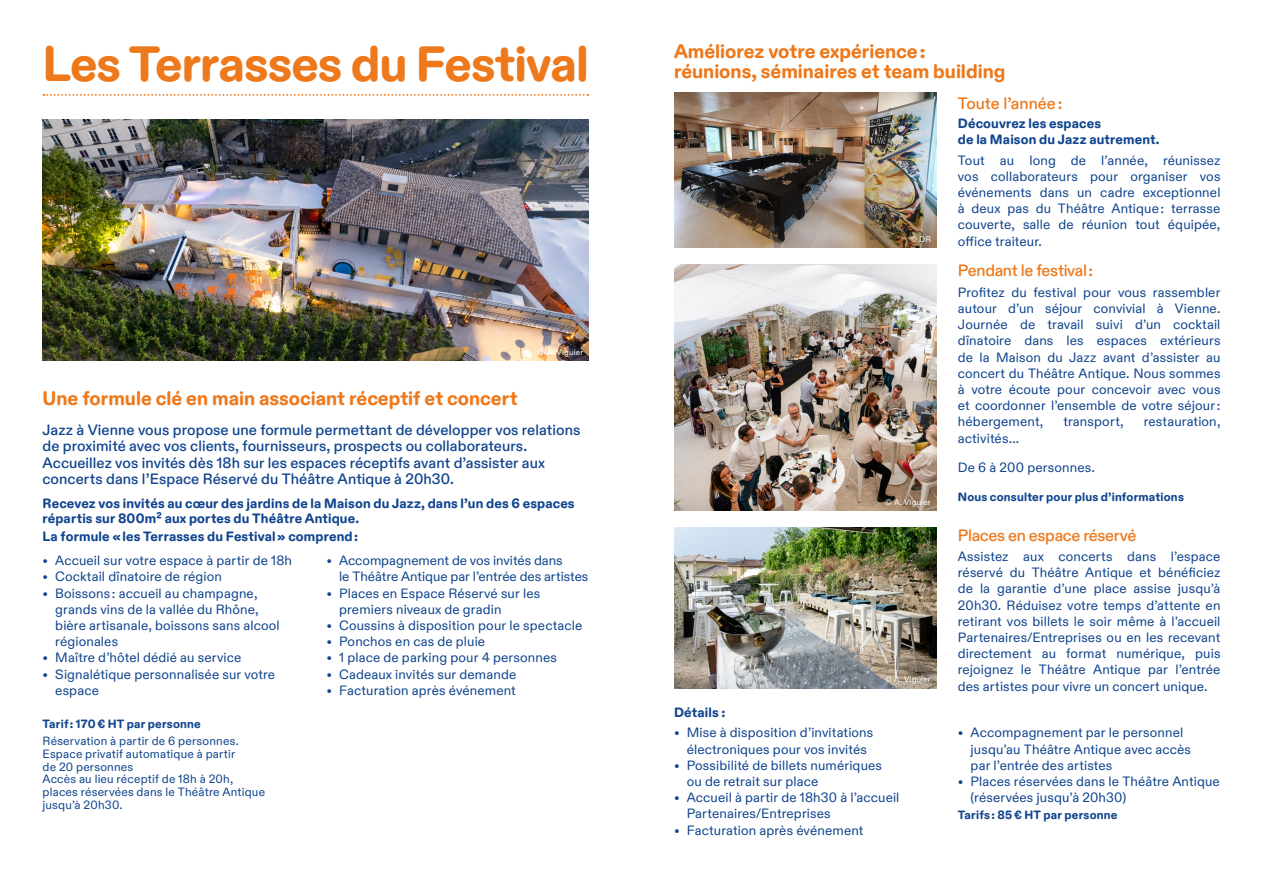
<style>
.page{position:relative;width:1263px;height:893px;background:#fff}
.page>*{position:absolute;margin:0;border:0;box-sizing:border-box;transform-origin:0 0}
.t1{font:800 49.5px "ABC Diatype Rounded";letter-spacing:-.02em;color:#ed791c}
.t2{font:800 19.5px/20.2px "ABC Diatype Rounded";color:#ed791c}
.t3{font:500 16.5px "ABC Diatype Rounded";letter-spacing:-.02em;color:#ed791c}
.t4{font:500 16.5px "ABC Diatype Rounded";color:#ed791c}
.t5{font:500 15px/16.5px "ABC Diatype Rounded";letter-spacing:.005em;color:#11458e}
.t6{font:13.5px/16.2px "ABC Diatype Rounded";letter-spacing:.01em;color:#11458e}
.t7{font:800 13.5px/16.2px "ABC Diatype Rounded";letter-spacing:.01em;color:#11458e}
.t8{font:12px/12.8px "ABC Diatype Rounded";letter-spacing:.015em;color:#11458e}
.t9{font:800 12px "ABC Diatype Rounded";letter-spacing:.015em;color:#11458e}
.t10{font:8.1px "ABC Diatype Rounded";letter-spacing:.025em;color:#fff}
</style>
<div class="page">
<img style="left:674px;top:528px;width:262px;height:160px">
<svg style="left:43px;top:94px;width:545px;height:2px"></svg>
<img style="left:43px;top:119px;width:546px;height:241px">
<img style="left:674px;top:264px;width:262px;height:246px">
<img style="left:674px;top:93px;width:262px;height:154px">
<h1 class="t1" style="left:43px;top:34px;width:548px">Les Terrasses du Festival</h1>
<p class="t10" style="left:538px;top:347px;width:47px">© A. Viguier</p>
<h2 class="t2" style="left:43px;top:389px;width:477px">Une formule clé en main associant réceptif et concert</h2>
<p class="t5" style="left:43px;top:421px;width:539px">Jazz à Vienne vous propose une formule permettant de développer vos relations de proximité avec vos clients, fournisseurs, prospects ou collaborateurs.<br>Accueillez vos invités dès 18h sur les espaces réceptifs avant dʼassister aux concerts dans lʼEspace Réservé du Théâtre Antique à 20h30.</p>
<p class="t7" style="left:43px;top:496px;width:534px;line-height:15px">Recevez vos invités au cœur des jardins de la Maison du Jazz, dans lʼun des 6 espaces répartis sur 800m² aux portes du Théâtre Antique.</p>
<p class="t7" style="left:43px;top:528px;width:317px">La formule « les Terrasses du Festival » comprend :</p>
<p class="t6" style="left:43px;top:553px;width:251px">• Accueil sur votre espace à partir de 18h</p>
<p class="t6" style="left:43px;top:569px;width:181px">• Cocktail dînatoire de région</p>
<p class="t6" style="left:55px;top:585px;width:226px;text-indent:-13px">• Boissons : accueil au champagne, grands vins de la vallée du Rhône, bière artisanale, boissons sans alcool régionales</p>
<p class="t6" style="left:43px;top:650px;width:200px">• Maître dʼhôtel dédié au service</p>
<p class="t6" style="left:55px;top:666px;width:221px;text-indent:-13px">• Signalétique personnalisée sur votre espace</p>
<p class="t6" style="left:339px;top:553px;width:251px;text-indent:-13px">• Accompagnement de vos invités dans<br>le Théâtre Antique par lʼentrée des artistes</p>
<p class="t6" style="left:339px;top:585px;width:203px;text-indent:-13px">• Places en Espace Réservé sur les premiers niveaux de gradin</p>
<p class="t6" style="left:326px;top:618px;width:257px">• Coussins à disposition pour le spectacle</p>
<p class="t6" style="left:326px;top:634px;width:160px">• Ponchos en cas de pluie</p>
<p class="t6" style="left:326px;top:650px;width:232px">• 1 place de parking pour 4 personnes</p>
<p class="t6" style="left:326px;top:666px;width:191px">• Cadeaux invités sur demande</p>
<p class="t6" style="left:326px;top:682px;width:191px">• Facturation après événement</p>
<p class="t9" style="left:43px;top:717px;width:160px">Tarif : 170 € HT par personne</p>
<p class="t8" style="left:43px;top:735px;width:224px">Réservation à partir de 6 personnes.<br>Espace privatif automatique à partir<br>de 20 personnes<br>Accès au lieu réceptif de 18h à 20h, places réservées dans le Théâtre Antique jusquʼà 20h30.</p>
<h2 class="t2" style="left:674px;top:42px;width:333px">Améliorez votre expérience : réunions, séminaires et team building</h2>
<p class="t4" style="left:958px;top:93px;width:106px">Toute lʼannée :</p>
<p class="t7" style="left:958px;top:116px;width:203px">Découvrez les espaces<br>de la Maison du Jazz autrement.</p>
<p class="t6" style="left:958px;top:152px;width:264px;text-align:justify">Tout au long de lʼannée, réunissez vos collaborateurs pour organiser vos événements dans un cadre exceptionnel à deux pas du Théâtre Antique : terrasse couverte, salle de réunion tout équipée, office traiteur.</p>
<p class="t3" style="left:958px;top:261px;width:137px">Pendant le festival :</p>
<p class="t6" style="left:958px;top:284px;width:264px;text-align:justify">Profitez du festival pour vous rassembler autour dʼun séjour convivial à Vienne.<br>Journée de travail suivi dʼun cocktail dînatoire dans les espaces extérieurs de la Maison du Jazz avant dʼassister au concert du Théâtre Antique. Nous sommes à votre écoute pour concevoir avec vous et coordonner lʼensemble de votre séjour : hébergement,</p>
<p class="t10" style="left:910px;top:234px;width:22px">© DR</p>
<p class="t6" style="left:1063px;top:414px;width:62px">transport,</p>
<p class="t6" style="left:1144px;top:414px;width:78px">restauration,</p>
<p class="t6" style="left:958px;top:424px;width:139px;line-height:29px">activités...<br>De 6 à 200 personnes.</p>
<p class="t9" style="left:958px;top:490px;width:228px">Nous consulter pour plus dʼinformations</p>
<p class="t3" style="left:958px;top:525px;width:180px">Places en espace réservé</p>
<p class="t6" style="left:958px;top:548px;width:264px;text-align:justify">Assistez aux concerts dans lʼespace réservé du Théâtre Antique et bénéficiez de la garantie dʼune place assise jusquʼà 20h30. Réduisez votre temps dʼattente en retirant vos billets le soir même à lʼaccueil Partenaires/Entreprises ou en les recevant directement au format numérique, puis rejoignez le Théâtre Antique par lʼentrée des artistes pour vivre un concert unique.</p>
<p class="t10" style="left:885px;top:497px;width:47px">© A. Viguier</p>
<p class="t10" style="left:885px;top:675px;width:47px">© A. Viguier</p>
<p class="t7" style="left:674px;top:705px;width:53px">Détails :</p>
<p class="t6" style="left:674px;top:725px;width:201px;text-align:center">• Mise à disposition dʼinvitations électroniques pour vos invités</p>
<p class="t6" style="left:687px;top:757px;width:197px;text-indent:-13px">• Possibilité de billets numériques ou de retrait sur place</p>
<p class="t6" style="left:687px;top:790px;width:214px;text-indent:-13px">• Accueil à partir de 18h30 à lʼaccueil<br>Partenaires/Entreprises</p>
<p class="t6" style="left:674px;top:822px;width:191px">• Facturation après événement</p>
<p class="t6" style="left:971px;top:725px;width:222px;text-indent:-13px">• Accompagnement par le personnel jusquʼau Théâtre Antique avec accès par lʼentrée des artistes</p>
<p class="t6" style="left:971px;top:773px;width:251px;text-indent:-13px">• Places réservées dans le Théâtre Antique (réservées jusquʼà 20h30)</p>
<p class="t9" style="left:958px;top:808px;width:161px">Tarifs : 85 € HT par personne</p>
</div>
